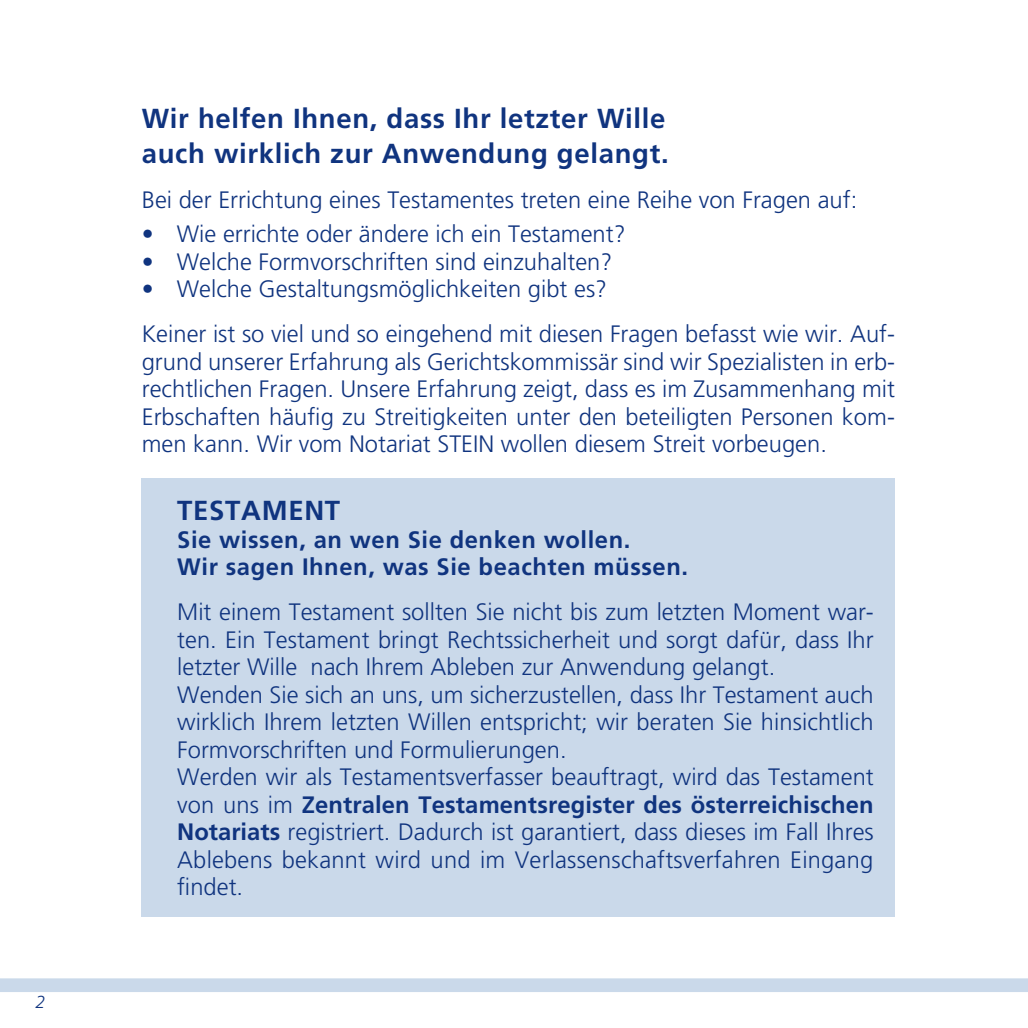
<style>
.page{position:relative;width:1028px;height:1028px;background:#fff}
.page>*{position:absolute;margin:0;border:0;box-sizing:border-box;transform-origin:0 0}
.t1{font:700 27.5px "Frutiger";letter-spacing:.025em;color:#10347f}
.t2{font:300 23.75px/27.5px "Frutiger";color:#10347f;text-align:justify}
.t3{font:700 23.75px "Frutiger";letter-spacing:.025em;color:#10347f}
.t4{font:italic 300 17.5px "Frutiger";color:#10347f}
.s1{font-weight:700}
</style>
<div class="page">
<div style="left:142px;top:478px;width:753px;height:439px;background:#cad9ea"></div>
<svg style="left:0;top:978px;width:1028px;height:14px;background:#cbdaea"></svg>
<p class="t4" style="left:35px;top:992px;width:11px">2</p>
<p class="t1" style="left:142px;top:102px;width:525px">Wir helfen Ihnen, dass Ihr letzter Wille</p>
<p class="t1" style="left:142px;top:137px;width:528px">auch wirklich zur Anwendung gelangt.</p>
<p class="t2" style="left:142px;top:186px;width:717px">Bei der Errichtung eines Testamentes treten eine Reihe von Fragen auf:</p>
<p class="t2" style="left:142px;top:220px;width:485px">• Wie errichte oder ändere ich ein Testament?</p>
<p class="t2" style="left:142px;top:248px;width:472px">• Welche Formvorschriften sind einzuhalten?</p>
<p class="t2" style="left:142px;top:275px;width:467px">• Welche Gestaltungsmöglichkeiten gibt es?</p>
<p class="t2" style="left:142px;top:320px;width:755px">Keiner ist so viel und so eingehend mit diesen Fragen befasst wie wir. Auf&shy;grund unserer Erfahrung als Gerichtskommissär sind wir Spezialisten in erb-</p>
<p class="t2" style="left:142px;top:375px;width:754px">rechtlichen Fragen. Unsere Erfahrung zeigt, dass es im Zusammenhang mit Erbschaften häufig zu Streitigkeiten unter den beteiligten Personen kom&shy;men kann. Wir vom Notariat STEIN wollen diesem Streit vorbeugen.</p>
<p class="t1" style="left:177px;top:494px;width:164px">TESTAMENT</p>
<p class="t3" style="left:177px;top:525px;width:454px">Sie wissen, an wen Sie denken wollen.</p>
<p class="t3" style="left:177px;top:553px;width:512px">Wir sagen Ihnen, was Sie beachten müssen.</p>
<p class="t2" style="left:177px;top:598px;width:698px">Mit einem Testament sollten Sie nicht bis zum letzten Moment war&shy;ten. Ein Testament bringt Rechtssicherheit und sorgt dafür, dass Ihr letzter Wille nach Ihrem Ableben zur Anwendung gelangt.</p>
<p class="t2" style="left:177px;top:680px;width:698px">Wenden Sie sich an uns, um sicherzustellen, dass Ihr Testament auch wirklich Ihrem letzten Willen entspricht; wir beraten Sie hinsichtlich Formvorschriften und Formulierungen.</p>
<p class="t2" style="left:177px;top:763px;width:698px">Werden wir als Testamentsverfasser beauftragt, wird das Testament von uns im <span class="s1">Zentralen Testamentsregister des österreichischen Notariats</span> registriert. Dadurch ist garantiert, dass dieses im Fall Ihres Ablebens bekannt wird und im Verlassenschaftsverfahren Eingang findet.</p>
</div>
